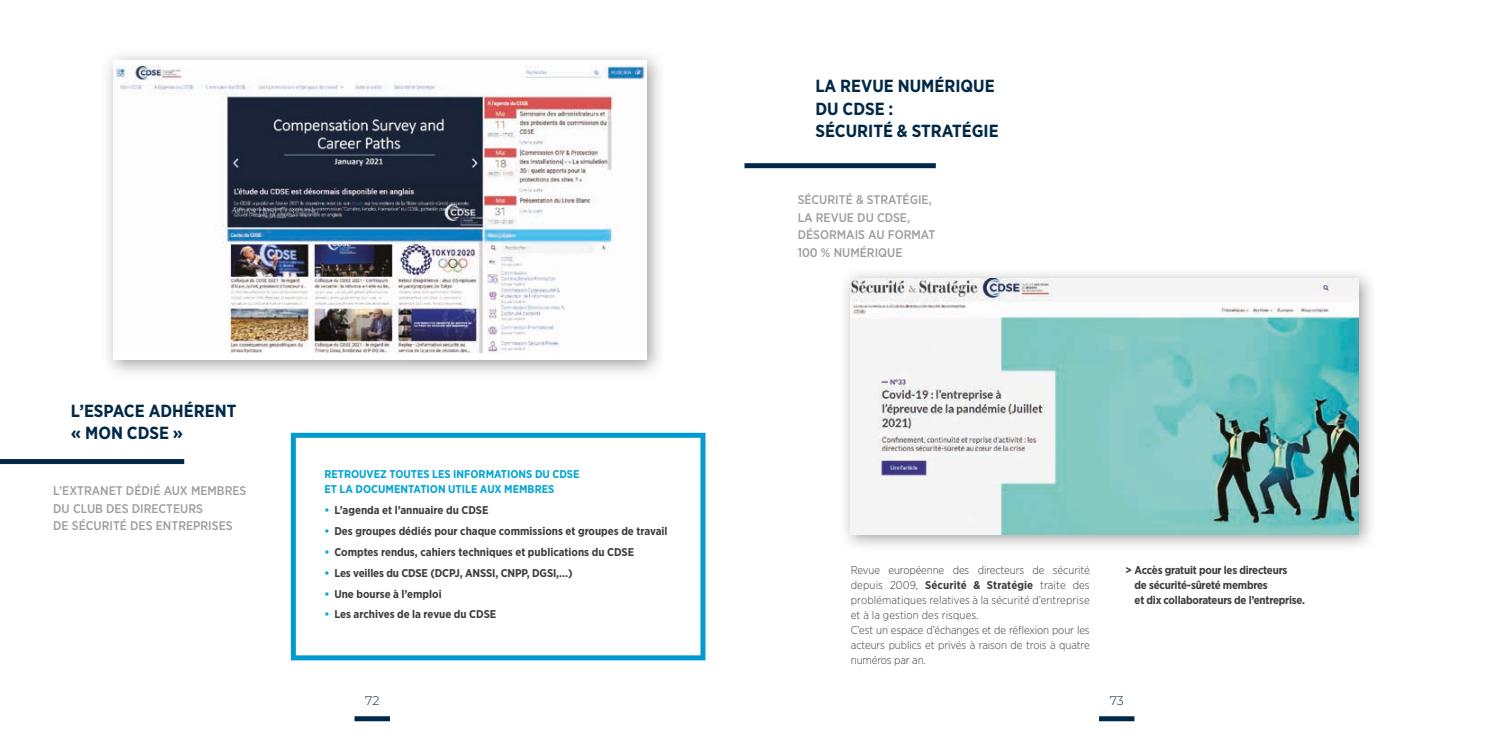
<style>
.page{position:relative;width:1489px;height:745px;background:#fff}
.page>*{position:absolute;margin:0;border:0;box-sizing:border-box;transform-origin:0 0}
.t1{font:700 17.5px/22.5px "Gotham Narrow";color:#002847}
.t2{font:500 12.5px/17.5px "Gotham Narrow";color:#9d9d9d}
.t3{font:300 12.5px "Montserrat";color:#002847}
.t4{font:700 11.25px/15px "Gotham Narrow";letter-spacing:-.005em;color:#3d3d3c}
.t5{font:300 11.25px/15px "Gotham Narrow";letter-spacing:-.01em;color:#3d3d3c}
.t6{font:700 11.25px/15px "Gotham Narrow";color:#00a5d6}
.s1{color:#00a5d6}
.s2{font-weight:700}
</style>
<div class="page">
<svg style="left:1099px;top:716px;width:35px;height:4px"></svg>
<svg style="left:354px;top:716px;width:36px;height:4px"></svg>
<div style="left:744px;top:163px;width:191px;height:5px;background:#002847"></div>
<img style="left:845px;top:273px;width:526px;height:273px">
<img style="left:850px;top:278px;width:508px;height:256px">
<div style="left:0;top:459px;width:184px;height:5px;background:#002847"></div>
<img style="left:113px;top:66px;width:532px;height:286px">
<div style="left:291px;top:432px;width:414px;height:228px;border:5px solid #009cd0"></div>
<h1 class="t1" style="left:71px;top:399px;width:167px">L’ESPACE ADHÉRENT « MON CDSE »</h1>
<p class="t2" style="left:53px;top:481px;width:195px">L’EXTRANET DÉDIÉ AUX MEMBRES<br>DU CLUB DES DIRECTEURS<br>DE SÉCURITÉ DES ENTREPRISES</p>
<h1 class="t1" style="left:815px;top:74px;width:185px">LA REVUE NUMÉRIQUE<br>DU CDSE :<br>SÉCURITÉ &amp; STRATÉGIE</h1>
<p class="t6" style="left:324px;top:466px;width:257px">RETROUVEZ TOUTES LES INFORMATIONS DU CDSE<br>ET LA DOCUMENTATION UTILE AUX MEMBRES</p>
<p class="t4" style="left:324px;top:502px;width:165px"><span class="s1">•</span> L’agenda et l’annuaire du CDSE</p>
<p class="t4" style="left:324px;top:523px;width:345px"><span class="s1">•</span> Des groupes dédiés pour chaque commissions et groupes de travail</p>
<p class="t4" style="left:324px;top:544px;width:311px"><span class="s1">•</span> Comptes rendus, cahiers techniques et publications du CDSE</p>
<p class="t4" style="left:324px;top:565px;width:250px"><span class="s1">•</span> Les veilles du CDSE (DCPJ, ANSSI, CNPP, DGSI,…)</p>
<p class="t4" style="left:324px;top:585px;width:119px"><span class="s1">•</span> Une bourse à l’emploi</p>
<p class="t4" style="left:324px;top:606px;width:173px"><span class="s1">•</span> Les archives de la revue du CDSE</p>
<p class="t2" style="left:797px;top:191px;width:139px">SÉCURITÉ &amp; STRATÉGIE,<br>LA REVUE DU CDSE,<br>DÉSORMAIS AU FORMAT<br>100 % NUMÉRIQUE</p>
<p class="t5" style="left:850px;top:561px;width:240px">Revue européenne des directeurs de sécurité depuis 2009, <span class="s2">Sécurité &amp; Stratégie</span> traite des problématiques relatives à la sécurité d’entreprise et à la gestion des risques.<br>C’est un espace d’échanges et de réflexion pour les acteurs publics et privés à raison de trois à quatre numéros par an.</p>
<p class="t4" style="left:1134px;top:561px;width:172px;text-indent:-9px">&gt; Accès gratuit pour les directeurs<br>de sécurité-sûreté membres<br>et dix collaborateurs de l’entreprise.</p>
<p class="t3" style="left:365px;top:691px;width:16px">72</p>
<p class="t3" style="left:1109px;top:691px;width:16px">73</p>
</div>
